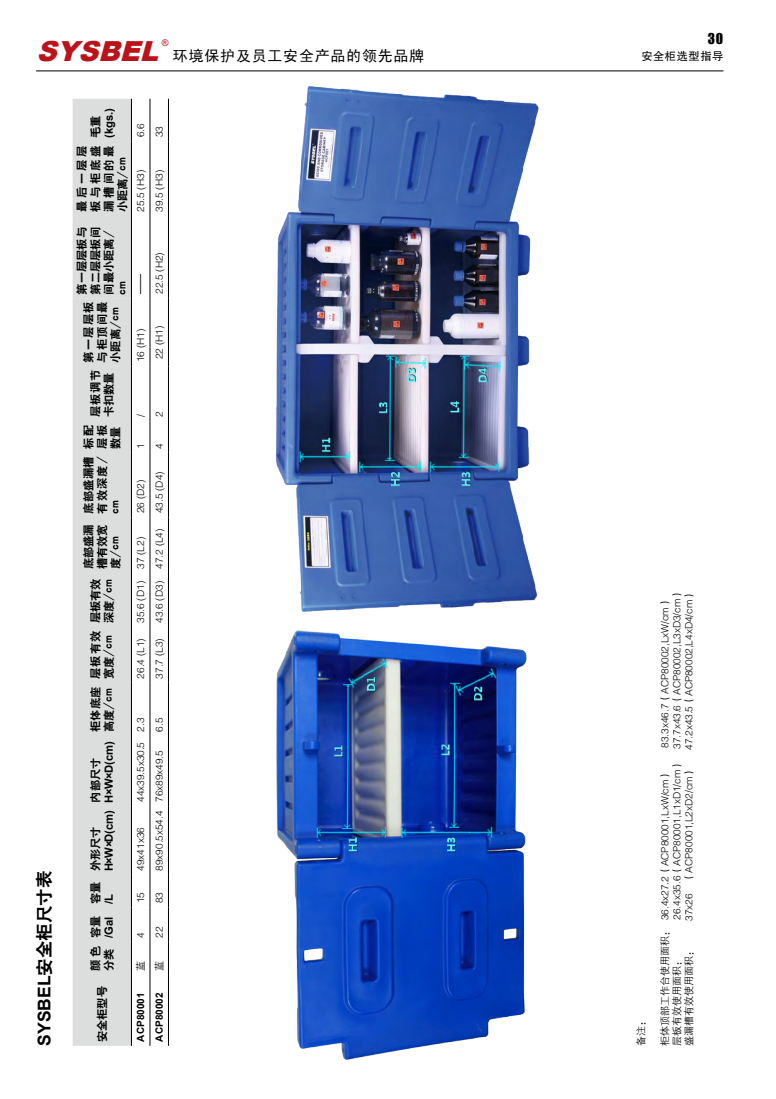
<style>
.page{position:relative;width:776px;height:1099px;background:#fff}
.page>*{position:absolute;margin:0;border:0;box-sizing:border-box;transform-origin:0 0}
.t1{font:italic 900 27.62px "Arial";color:#bc121a}
.t2{font:700 17.5px "Arial";color:#000}
.t3{font:15px "Sim Hei";letter-spacing:.05em;color:#000}
.t4{font:13.75px "Impact";color:#000}
.t5{font:11.25px/13.5px "H Yb 2 gj";color:#000}
.t6{font:700 11.25px/14.1px "Arial";color:#000}
.t7{font:11.25px/13.5px "H Yb 2 gj";letter-spacing:.035em;color:#000}
.t8{font:11.25px "FZHTJW GB1 0";letter-spacing:.05em;color:#000}
.t9{font:10px "FZZDXJW GB1 0";color:#000}
.t10{font:700 10px "Arial";color:#000}
.t11{font:9.12px "Arial";color:#bc121a}
.s1{font-family:"H Yb 2 gj";font-weight:400}
.s2{font-family:"Arial";font-weight:700}
</style>
<div class="page">
<hr style="left:36px;top:71px;width:687px;height:1px;background:#000">
<div style="left:73px;top:421px;width:58px;height:624px;background:#dcdddd"></div>
<div style="left:73px;top:99px;width:58px;height:322px;background:#dcdddd"></div>
<hr style="left:131px;top:974px;width:1px;height:71px;background:#000">
<hr style="left:131px;top:941px;width:1px;height:33px;background:#000">
<hr style="left:131px;top:907px;width:1px;height:34px;background:#000">
<hr style="left:131px;top:874px;width:1px;height:33px;background:#000">
<hr style="left:131px;top:806px;width:1px;height:68px;background:#000">
<hr style="left:131px;top:736px;width:1px;height:70px;background:#000">
<hr style="left:131px;top:682px;width:1px;height:54px;background:#000">
<hr style="left:131px;top:627px;width:1px;height:55px;background:#000">
<hr style="left:131px;top:573px;width:1px;height:54px;background:#000">
<hr style="left:131px;top:517px;width:1px;height:56px;background:#000">
<hr style="left:131px;top:453px;width:1px;height:64px;background:#000">
<hr style="left:131px;top:421px;width:1px;height:32px;background:#000">
<hr style="left:131px;top:366px;width:1px;height:55px;background:#000">
<hr style="left:131px;top:298px;width:1px;height:68px;background:#000">
<hr style="left:131px;top:216px;width:1px;height:82px;background:#000">
<hr style="left:131px;top:142px;width:1px;height:74px;background:#000">
<hr style="left:131px;top:99px;width:1px;height:43px;background:#000">
<hr style="left:150px;top:974px;width:1px;height:71px;background:#000">
<hr style="left:150px;top:941px;width:1px;height:33px;background:#000">
<hr style="left:150px;top:907px;width:1px;height:34px;background:#000">
<hr style="left:150px;top:874px;width:1px;height:33px;background:#000">
<hr style="left:150px;top:806px;width:1px;height:68px;background:#000">
<hr style="left:150px;top:736px;width:1px;height:70px;background:#000">
<hr style="left:150px;top:682px;width:1px;height:54px;background:#000">
<hr style="left:150px;top:627px;width:1px;height:55px;background:#000">
<hr style="left:150px;top:573px;width:1px;height:54px;background:#000">
<hr style="left:150px;top:517px;width:1px;height:56px;background:#000">
<hr style="left:150px;top:453px;width:1px;height:64px;background:#000">
<hr style="left:150px;top:421px;width:1px;height:32px;background:#000">
<hr style="left:150px;top:366px;width:1px;height:55px;background:#000">
<hr style="left:150px;top:298px;width:1px;height:68px;background:#000">
<hr style="left:150px;top:216px;width:1px;height:82px;background:#000">
<hr style="left:150px;top:142px;width:1px;height:74px;background:#000">
<hr style="left:150px;top:99px;width:1px;height:43px;background:#000">
<hr style="left:168px;top:974px;width:1px;height:71px;background:#000">
<hr style="left:168px;top:941px;width:1px;height:33px;background:#000">
<hr style="left:168px;top:907px;width:1px;height:34px;background:#000">
<hr style="left:168px;top:874px;width:1px;height:33px;background:#000">
<hr style="left:168px;top:806px;width:1px;height:68px;background:#000">
<hr style="left:168px;top:736px;width:1px;height:70px;background:#000">
<hr style="left:168px;top:682px;width:1px;height:54px;background:#000">
<hr style="left:168px;top:627px;width:1px;height:55px;background:#000">
<hr style="left:168px;top:573px;width:1px;height:54px;background:#000">
<hr style="left:168px;top:517px;width:1px;height:56px;background:#000">
<hr style="left:168px;top:453px;width:1px;height:64px;background:#000">
<hr style="left:168px;top:421px;width:1px;height:32px;background:#000">
<hr style="left:168px;top:366px;width:1px;height:55px;background:#000">
<hr style="left:168px;top:298px;width:1px;height:68px;background:#000">
<hr style="left:168px;top:216px;width:1px;height:82px;background:#000">
<hr style="left:168px;top:142px;width:1px;height:74px;background:#000">
<hr style="left:168px;top:99px;width:1px;height:43px;background:#000">
<img style="left:227px;top:70px;width:358px;height:502px">
<img style="left:276px;top:572px;width:261px;height:488px">
<p class="t4" style="left:708px;top:28px;width:17px">30</p>
<p class="t1" style="left:37px;top:31px;width:133px">SYSBEL</p>
<p class="t11" style="left:162px;top:37px;width:8px">®</p>
<p class="t3" style="left:173px;top:48px;width:253px">环境保护及员工安全产品的领先品牌</p>
<p class="t8" style="left:641px;top:50px;width:84px">安全柜选型指导</p>
<p class="t2" style="left:33px;top:1045px;width:177px;rotate:-90deg">SYSBEL<span class="s1">安全柜尺寸表</span></p>
<p class="t6" style="left:88px;top:138px;width:32px;rotate:-90deg"><span class="s1">毛重</span>(kgs.)</p>
<p class="t5" style="left:75px;top:212px;width:69px;text-align:justify;rotate:-90deg">最后一层层板与柜底盛漏槽间的最小距离/cm</p>
<p class="t5" style="left:75px;top:294px;width:69px;rotate:-90deg">第一层层板与第二层层板间间最小距离/ cm</p>
<p class="t5" style="left:82px;top:363px;width:63px;text-align:justify;rotate:-90deg">第一层层板与柜顶间最小距离/cm</p>
<p class="t7" style="left:89px;top:417px;width:49px;rotate:-90deg">层板调节卡扣数量</p>
<p class="t5" style="left:82px;top:449px;width:26px;text-align:justify;rotate:-90deg">标配层板数量</p>
<p class="t5" style="left:82px;top:514px;width:59px;text-align:justify;rotate:-90deg">底部盛漏槽有效深度/ cm</p>
<p class="t5" style="left:82px;top:569px;width:46px;text-align:justify;rotate:-90deg">底部盛漏槽有效宽度/cm</p>
<p class="t5" style="left:89px;top:623px;width:46px;rotate:-90deg">层板有效深度/cm</p>
<p class="t5" style="left:89px;top:679px;width:50px;rotate:-90deg">层板有效宽度/cm</p>
<p class="t5" style="left:89px;top:732px;width:48px;rotate:-90deg">柜体底座高度/cm</p>
<p class="t6" style="left:88px;top:802px;width:63px;rotate:-90deg"><span class="s1">内部尺寸<br></span>H×W×D(cm)</p>
<p class="t6" style="left:88px;top:871px;width:63px;rotate:-90deg"><span class="s1">外形尺寸<br></span>H×W×D(cm)</p>
<p class="t5" style="left:88px;top:904px;width:24px;line-height:14.1px;rotate:-90deg">容量<span class="s2">/L</span></p>
<p class="t6" style="left:88px;top:938px;width:24px;rotate:-90deg"><span class="s1">容量</span>/Gal</p>
<p class="t5" style="left:89px;top:971px;width:27px;rotate:-90deg">颜色分类</p>
<p class="t5" style="left:95px;top:1042px;width:58px;rotate:-90deg">安全柜型号</p>
<p class="t9" style="left:135px;top:137px;width:15px;rotate:-90deg">6.6</p>
<p class="t9" style="left:135px;top:212px;width:43px;rotate:-90deg">25.5 (H3)</p>
<p class="t9" style="left:135px;top:294px;width:21px;rotate:-90deg">——</p>
<p class="t9" style="left:135px;top:362px;width:35px;rotate:-90deg">16 (H1)</p>
<p class="t9" style="left:135px;top:416px;width:4px;rotate:-90deg">/</p>
<p class="t9" style="left:135px;top:448px;width:7px;rotate:-90deg">1</p>
<p class="t9" style="left:135px;top:513px;width:35px;rotate:-90deg">26 (D2)</p>
<p class="t9" style="left:135px;top:622px;width:87px;rotate:-90deg">35.6 (D1) 37 (L2)</p>
<p class="t9" style="left:135px;top:678px;width:41px;rotate:-90deg">26.4 (L1)</p>
<p class="t9" style="left:135px;top:802px;width:86px;rotate:-90deg">44x39.5x30.5 2.3</p>
<p class="t9" style="left:135px;top:870px;width:45px;rotate:-90deg">49x41x36</p>
<p class="t9" style="left:135px;top:903px;width:13px;rotate:-90deg">15</p>
<p class="t9" style="left:135px;top:937px;width:7px;rotate:-90deg">4</p>
<p class="t9" style="left:135px;top:970px;width:11px;rotate:-90deg">蓝</p>
<p class="t10" style="left:134px;top:1041px;width:50px;rotate:-90deg">ACP80001</p>
<p class="t9" style="left:154px;top:137px;width:13px;rotate:-90deg">33</p>
<p class="t9" style="left:154px;top:212px;width:43px;rotate:-90deg">39.5 (H3)</p>
<p class="t9" style="left:154px;top:294px;width:43px;rotate:-90deg">22.5 (H2)</p>
<p class="t9" style="left:154px;top:359px;width:35px;rotate:-90deg">22 (H1)</p>
<p class="t9" style="left:154px;top:416px;width:7px;rotate:-90deg">2</p>
<p class="t9" style="left:154px;top:448px;width:7px;rotate:-90deg">4</p>
<p class="t9" style="left:154px;top:513px;width:43px;rotate:-90deg">43.5 (D4)</p>
<p class="t9" style="left:154px;top:622px;width:95px;rotate:-90deg">43.6 (D3) 47.2 (L4)</p>
<p class="t9" style="left:154px;top:678px;width:41px;rotate:-90deg">37.7 (L3)</p>
<p class="t9" style="left:154px;top:731px;width:15px;rotate:-90deg">6.5</p>
<p class="t9" style="left:154px;top:870px;width:122px;rotate:-90deg">89x90.5x54.4 76x89x49.5</p>
<p class="t9" style="left:154px;top:903px;width:13px;rotate:-90deg">83</p>
<p class="t9" style="left:154px;top:937px;width:13px;rotate:-90deg">22</p>
<p class="t9" style="left:154px;top:970px;width:11px;rotate:-90deg">蓝</p>
<p class="t10" style="left:153px;top:1041px;width:50px;rotate:-90deg">ACP80002</p>
<p class="t9" style="left:636px;top:1045px;width:31px;rotate:-90deg">备注：</p>
<p class="t9" style="left:672px;top:919px;width:332px;rotate:-90deg">26.4x35.6（ACP80001,L1xD1/cm） 37.7x43.6（ACP80002,L3xD3/cm）</p>
<p class="t9" style="left:684px;top:750px;width:161px;rotate:-90deg">47.2x43.5（ACP80002,L4xD4/cm）</p>
<p class="t9" style="left:660px;top:747px;width:152px;rotate:-90deg">83.3x46.7（ACP80002,LxW/cm）</p>
<p class="t9" style="left:684px;top:920px;width:156px;rotate:-90deg">37x26 （ACP80001,L2xD2/cm）</p>
<p class="t9" style="left:660px;top:1045px;width:277px;rotate:-90deg">柜体顶部工作台使用面积： 36.4x27.2（ACP80001,LxW/cm）</p>
<p class="t9" style="left:684px;top:1045px;width:101px;rotate:-90deg">盛漏槽有效使用面积：</p>
<p class="t9" style="left:672px;top:1045px;width:91px;rotate:-90deg">层板有效使用面积：</p>
</div>
